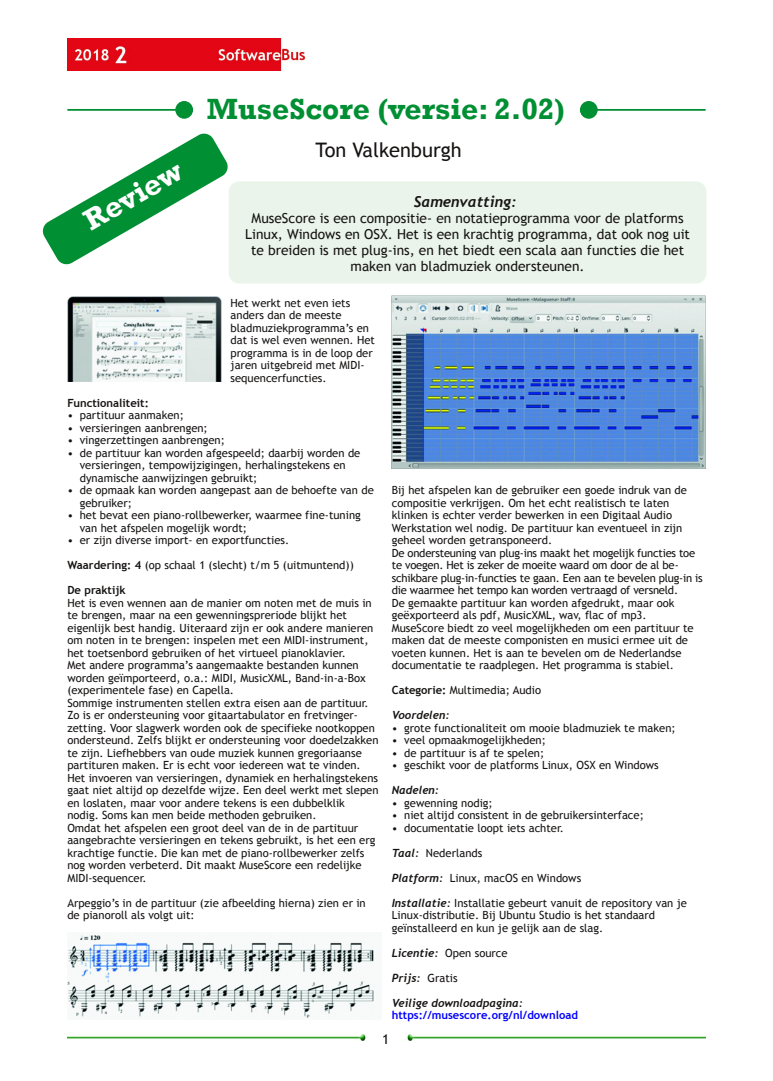
<style>
.page{position:relative;width:773px;height:1081px;background:#fff}
.page>*{position:absolute;margin:0;border:0;box-sizing:border-box;transform-origin:0 0}
.t1{font:700 30px "Rockwell";color:#008f33}
.t2{font:700 30px "Rockwell";color:#fff}
.t3{font:20px "Trebuchet MS";color:#161413}
.t4{font:italic 700 15px "Trebuchet";color:#161413}
.t5{font:13.75px/16px "Trebuchet MS";color:#161413;text-align:center}
.t6{font:11.25px/12.5px "Trebuchet MS";color:#161413}
.t7{font:italic 700 11.25px "Trebuchet";color:#161413}
.t8{font:700 11.25px "Trebuchet MS";color:#00f}
.t9{font:700 11.25px "Trebuchet MS";color:#161413}
.s1{font-weight:700}
.s2{font-family:"Trebuchet";font-weight:700;font-style:italic}
.s3{font-family:"Trebuchet MS";font-weight:400;font-style:normal}
</style>
<div class="page">
<img style="left:67px;top:39px;width:237px;height:32px">
<img style="left:67px;top:1035px;width:299px;height:5px">
<img style="left:407px;top:1035px;width:298px;height:5px">
<hr style="left:588px;top:109px;width:117px;height:2px;background:#008f33">
<div style="left:580px;top:101px;width:17px;height:18px;background:#008f33;border-radius:50%"></div>
<hr style="left:67px;top:109px;width:117px;height:2px;background:#008f33">
<div style="left:175px;top:101px;width:18px;height:18px;background:#008f33;border-radius:50%"></div>
<svg style="left:42px;top:133px;width:186px;height:132px"></svg>
<div style="left:229px;top:181px;width:477px;height:102px;background:#eaf4ea;border-radius:11px"></div>
<img style="left:67px;top:296px;width:155px;height:85px">
<img style="left:67px;top:935px;width:307px;height:84px">
<img style="left:392px;top:295px;width:313px;height:173px">
<h1 class="t2" style="left:77px;top:206px;width:109px;rotate:-30deg">Review</h1>
<h1 class="t1" style="left:207px;top:91px;width:359px">MuseScore (versie: 2.02)</h1>
<h2 class="t3" style="left:315px;top:138px;width:148px">Ton Valkenburgh</h2>
<h3 class="t4" style="left:414px;top:193px;width:104px">Samenvatting:</h3>
<p class="t5" style="left:245px;top:210px;width:446px">MuseScore is een compositie‐ en notatieprogramma voor de platforms Linux, Windows en OSX. Het is een krachtig programma, dat ook nog uit te breiden is met plug‐ins, en het biedt een scala aan functies die het maken van bladmuziek ondersteunen.</p>
<p class="t6" style="left:230px;top:296px;width:146px">Het werkt net even iets anders dan de meeste bladmuziekprogramma’s en dat is wel even wennen. Het programma is in de loop der jaren uitgebreid met MIDI‐ sequencerfuncties.</p>
<p class="t9" style="left:67px;top:396px;width:83px">Functionaliteit:</p>
<p class="t6" style="left:67px;top:409px;width:118px">• partituur aanmaken;</p>
<p class="t6" style="left:67px;top:421px;width:142px">• versieringen aanbrengen;</p>
<p class="t6" style="left:67px;top:434px;width:159px">• vingerzettingen aanbrengen;</p>
<p class="t6" style="left:80px;top:446px;width:282px;text-indent:-12px">• de partituur kan worden afgespeeld; daarbĳ worden de versieringen, tempowĳzigingen, herhalingstekens en dynamische aanwĳzingen gebruikt;</p>
<p class="t6" style="left:80px;top:484px;width:295px;text-indent:-12px">• de opmaak kan worden aangepast aan de behoefte van de gebruiker;</p>
<p class="t6" style="left:80px;top:509px;width:282px;text-indent:-12px">• het bevat een piano‐rollbewerker, waarmee fine‐tuning van het afspelen mogelĳk wordt;</p>
<p class="t6" style="left:67px;top:534px;width:223px">• er zĳn diverse import‐ en exportfuncties.</p>
<p class="t6" style="left:67px;top:559px;width:288px"><span class="s1">Waardering: 4</span> (op schaal 1 (slecht) t/m 5 (uitmuntend))</p>
<p class="t9" style="left:67px;top:584px;width:60px">De praktijk</p>
<p class="t6" style="left:67px;top:596px;width:312px">Het is even wennen aan de manier om noten met de muis in te brengen, maar na een gewenningspreriode blĳkt het eigenlĳk best handig. Uiteraard zĳn er ook andere manieren om noten in te brengen: inspelen met een MIDI‐instrument, het toetsenbord gebruiken of het virtueel pianoklavier.<br>Met andere programma’s aangemaakte bestanden kunnen worden geïmporteerd, o.a.: MIDI, MusicXML, Band‐in‐a‐Box (experimentele fase) en Capella.<br>Sommige instrumenten stellen extra eisen aan de partituur.<br>Zo is er ondersteuning voor gitaartabulator en fretvinger‐ zetting. Voor slagwerk worden ook de specifieke nootkoppen ondersteund. Zelfs blĳkt er ondersteuning voor doedelzakken te zĳn. Liefhebbers van oude muziek kunnen gregoriaanse partituren maken. Er is echt voor iedereen wat te vinden.<br>Het invoeren van versieringen, dynamiek en herhalingstekens gaat niet altĳd op dezelfde wĳze. Een deel werkt met slepen en loslaten, maar voor andere tekens is een dubbelklik nodig. Soms kan men beide methoden gebruiken.<br>Omdat het afspelen een groot deel van de in de partituur aangebrachte versieringen en tekens gebruikt, is het een erg krachtige functie. Die kan met de piano‐rollbewerker zelfs nog worden verbeterd. Dit maakt MuseScore een redelĳke MIDI‐sequencer.</p>
<p class="t6" style="left:67px;top:896px;width:300px">Arpeggio’s in de partituur (zie afbeelding hierna) zien er in de pianoroll als volgt uit:</p>
<p class="t6" style="left:392px;top:484px;width:312px">Bĳ het afspelen kan de gebruiker een goede indruk van de compositie verkrĳgen. Om het echt realistisch te laten klinken is echter verder bewerken in een Digitaal Audio Werkstation wel nodig. De partituur kan eventueel in zĳn geheel worden getransponeerd.<br>De ondersteuning van plug‐ins maakt het mogelĳk functies toe te voegen. Het is zeker de moeite waard om door de al be‐ schikbare plug‐in‐functies te gaan. Een aan te bevelen plug‐in is die waarmee het tempo kan worden vertraagd of versneld.<br>De gemaakte partituur kan worden afgedrukt, maar ook geëxporteerd als pdf, MusicXML, wav, flac of mp3.<br>MuseScore biedt zo veel mogelĳkheden om een partituur te maken dat de meeste componisten en musici ermee uit de voeten kunnen. Het is aan te bevelen om de Nederlandse documentatie te raadplegen. Het programma is stabiel.</p>
<p class="t6" style="left:392px;top:684px;width:151px"><span class="s1">Categorie:</span> Multimedia; Audio</p>
<p class="t7" style="left:392px;top:709px;width:59px">Voordelen:</p>
<p class="t6" style="left:392px;top:721px;width:285px">• grote functionaliteit om mooie bladmuziek te maken;</p>
<p class="t6" style="left:392px;top:734px;width:155px">• veel opmaakmogelĳkheden;</p>
<p class="t6" style="left:392px;top:746px;width:154px">• de partituur is af te spelen;</p>
<p class="t6" style="left:392px;top:759px;width:268px">• geschikt voor de platforms Linux, OSX en Windows</p>
<p class="t7" style="left:392px;top:784px;width:49px">Nadelen:</p>
<p class="t6" style="left:392px;top:796px;width:102px">• gewenning nodig;</p>
<p class="t6" style="left:392px;top:809px;width:253px">• niet altĳd consistent in de gebruikersinterface;</p>
<p class="t6" style="left:392px;top:821px;width:174px">• documentatie loopt iets achter.</p>
<p class="t6" style="left:392px;top:846px;width:92px"><span class="s2">Taal:</span> Nederlands</p>
<p class="t6" style="left:392px;top:871px;width:191px"><span class="s2">Platform:</span> Linux, macOS en Windows</p>
<p class="t6" style="left:392px;top:896px;width:297px"><span class="s2">Installatie:</span> Installatie gebeurt vanuit de repository van je<br>Linux‐distributie. Bĳ Ubuntu Studio is het standaard geïnstalleerd en kun je gelĳk aan de slag.</p>
<p class="t6" style="left:392px;top:946px;width:117px"><span class="s2">Licentie:</span> Open source</p>
<p class="t7" style="left:392px;top:971px;width:67px">Prijs: <span class="s3">Gratis</span></p>
<p class="t7" style="left:392px;top:996px;width:133px">Veilige downloadpagina:</p>
<p class="t8" style="left:392px;top:1009px;width:188px">https://musescore.org/nl/download</p>
<p class="t5" style="left:382px;top:1031px;width:9px">1</p>
</div>
